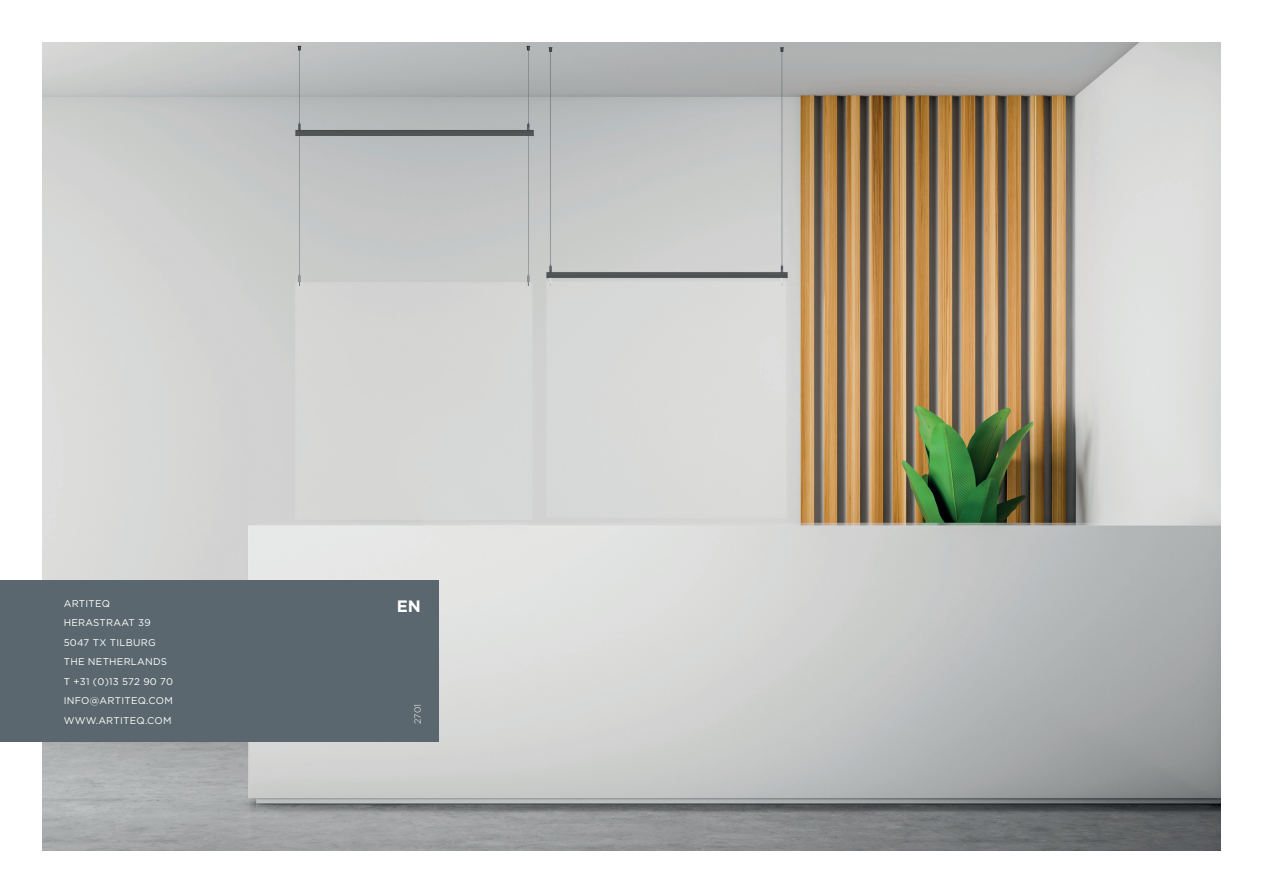
<style>
.page{position:relative;width:1263px;height:893px;background:#fff}
.page>*{position:absolute;margin:0;border:0;box-sizing:border-box;transform-origin:0 0}
.t1{font:700 16.5px "Gotham";color:#fff}
.t2{font:9.75px/19.5px "Gotham";letter-spacing:.025em;color:#fff}
.t3{font:300 9px "Gotham";color:#fff}
</style>
<div class="page">
<img style="left:43px;top:43px;width:1177px;height:807px">
<div style="left:0;top:580px;width:438px;height:162px;background:#5a676e"></div>
<p class="t2" style="left:64px;top:593px;width:111px">ARTITEQ<br>HERASTRAAT 39<br>5047 TX TILBURG<br>THE NETHERLANDS<br>T +31 (0)13 572 90 70<br>INFO@ARTITEQ.COM<br>WWW.ARTITEQ.COM</p>
<h1 class="t1" style="left:397px;top:595px;width:26px">EN</h1>
<p class="t3" style="left:412px;top:724px;width:22px;rotate:-90deg">2701</p>
</div>
